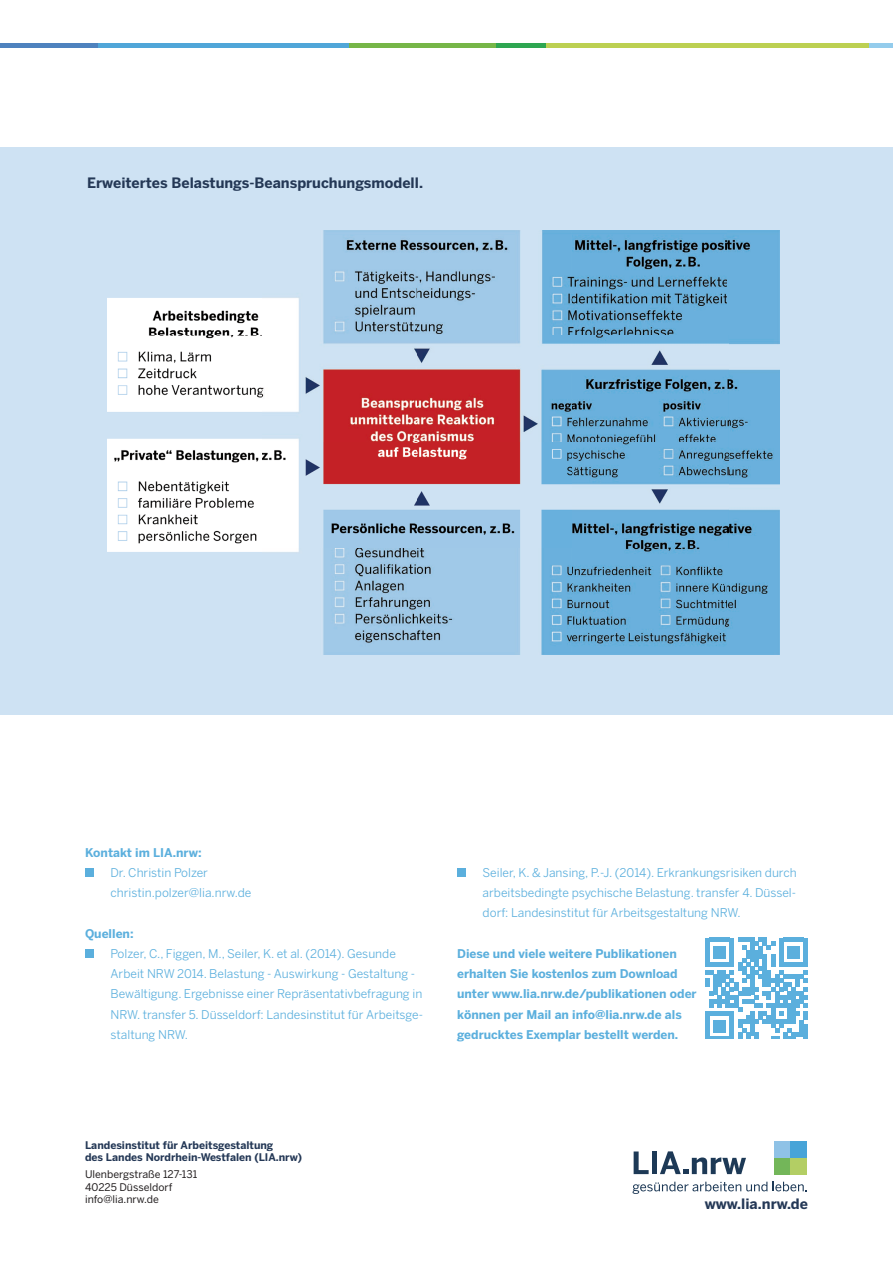
<style>
.page{position:relative;width:893px;height:1263px;background:#fff}
.page>*{position:absolute;margin:0;border:0;box-sizing:border-box;transform-origin:0 0}
.t1{font:700 14.25px "Benton Sans";color:#243856}
.t2{font:12px/20.2px "Benton Sans";color:#5bafdd}
.t3{font:700 12px/20.2px "Benton Sans";color:#5bafdd}
.t4{font:700 10.5px/12.6px "Benton Sans";color:#243856}
.t5{font:10.5px/12.6px "Benton Sans";color:#231f20}
</style>
<div class="page">
<div style="left:0;top:148px;width:893px;height:567px;background:#cee2f3"></div>
<hr style="left:0;top:44px;width:98px;height:4px;background:#4e82be">
<hr style="left:98px;top:44px;width:251px;height:4px;background:#50a6d8">
<hr style="left:349px;top:44px;width:147px;height:4px;background:#76b648">
<hr style="left:496px;top:44px;width:51px;height:4px;background:#2ea651">
<hr style="left:547px;top:44px;width:323px;height:4px;background:#bcd052">
<hr style="left:870px;top:44px;width:23px;height:4px;background:#94ccec">
<div style="left:774px;top:1141px;width:16px;height:17px;background:#8fc2e6"></div>
<div style="left:790px;top:1141px;width:17px;height:17px;background:#47a4d8"></div>
<div style="left:774px;top:1158px;width:16px;height:16px;background:#73b659"></div>
<div style="left:790px;top:1158px;width:17px;height:16px;background:#b3ce64"></div>
<svg style="left:634px;top:1151px;width:15px;height:23px"></svg>
<div style="left:652px;top:1151px;width:5px;height:23px;background:#1d3956"></div>
<svg style="left:660px;top:1151px;width:86px;height:23px"></svg>
<svg style="left:632px;top:1182px;width:175px;height:12px"></svg>
<img style="left:107px;top:230px;width:672px;height:424px">
<div style="left:85px;top:868px;width:9px;height:9px;background:#5bafdd"></div>
<div style="left:457px;top:868px;width:9px;height:9px;background:#5bafdd"></div>
<div style="left:85px;top:949px;width:9px;height:9px;background:#5bafdd"></div>
<svg style="left:705px;top:938px;width:103px;height:101px"></svg>
<hr style="left:804px;top:1024px;width:4px;height:15px;background:#5bafdd">
<p class="t1" style="left:87px;top:175px;width:337px">Erweitertes Belastungs-Beanspruchungsmodell.</p>
<p class="t3" style="left:85px;top:842px;width:118px">Kontakt im LIA.nrw:</p>
<p class="t2" style="left:111px;top:862px;width:142px">Dr. Christin Polzer christin.polzer@lia.nrw.de</p>
<p class="t3" style="left:85px;top:923px;width:50px">Quellen:</p>
<p class="t2" style="left:111px;top:943px;width:314px">Polzer, C., Figgen, M., Seiler, K. et al. (2014). Gesunde Arbeit NRW 2014. Belastung - Auswirkung - Gestaltung - Bewältigung. Ergebnisse einer Repräsentativbefragung in NRW. transfer 5. Düsseldorf: Landesinstitut für Arbeitsge&shy;staltung NRW.</p>
<p class="t2" style="left:483px;top:862px;width:316px;text-align:justify">Seiler, K. &amp; Jansing, P.-J. (2014). Erkrankungsrisiken durch arbeitsbedingte psychische Belastung. transfer 4. Düssel&shy;dorf: Landesinstitut für Arbeitsgestaltung NRW.</p>
<p class="t3" style="left:457px;top:943px;width:241px">Diese und viele weitere Publikationen erhalten Sie kostenlos zum Download unter www.lia.nrw.de/publikationen oder können per Mail an info@lia.nrw.de als gedrucktes Exemplar bestellt werden.</p>
<p class="t4" style="left:85px;top:1138px;width:219px">Landesinstitut für Arbeitsgestaltung<br>des Landes Nordrhein-Westfalen (LIA.nrw)</p>
<p class="t5" style="left:85px;top:1168px;width:114px">Ulenbergstraße 127-131<br>40225 Düsseldorf info@lia.nrw.de</p>
<p class="t1" style="left:705px;top:1196px;width:105px">www.lia.nrw.de</p>
</div>
